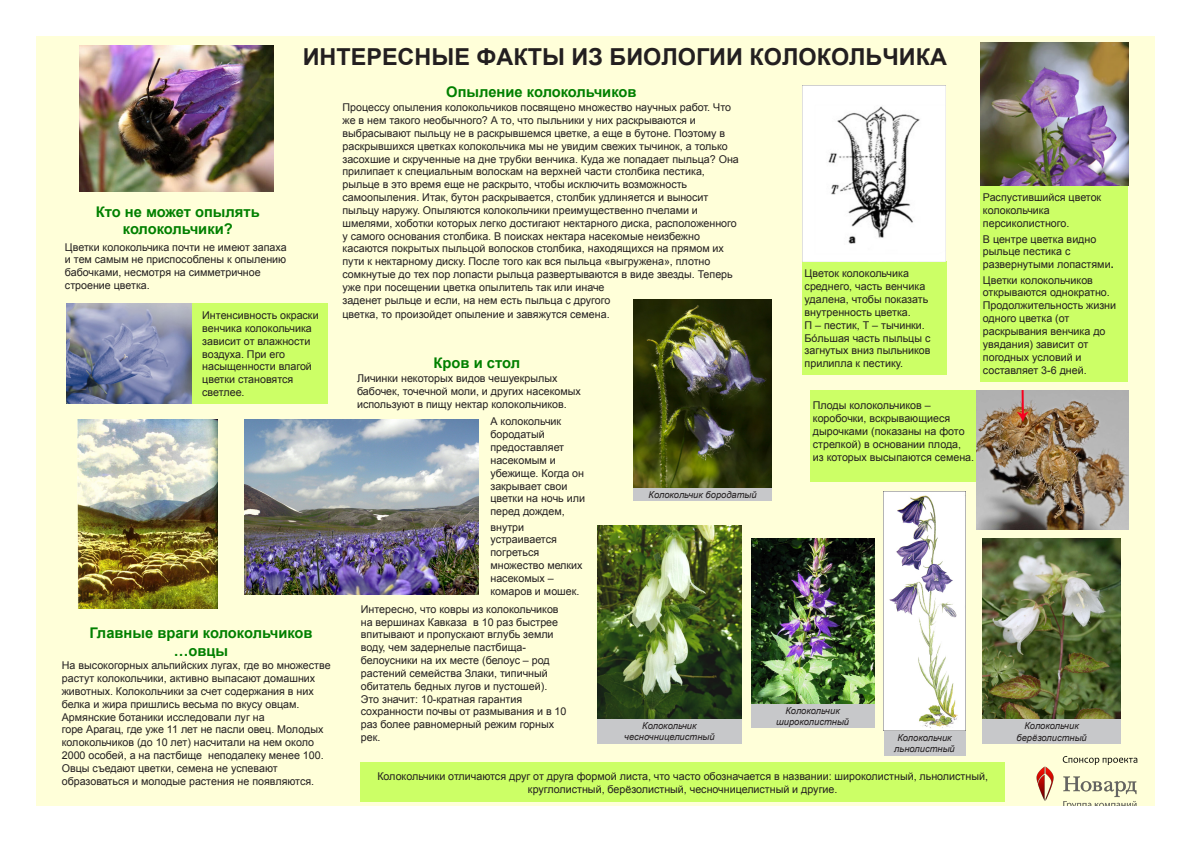
<style>
.page{position:relative;width:1191px;height:842px;background:#fff}
.page>*{position:absolute;margin:0;border:0;box-sizing:border-box;transform-origin:0 0}
.t1{font:700 23.4px "Arial";color:#231f20}
.t2{font:700 14.7px/17.7px "Arial";color:#008000;text-align:center}
.t3{font:10.7px/12.8px "Arial";color:#231f20}
.t4{font:italic 9.3px/11.2px "Arial";color:#231f20;text-align:center}
.s1{font-weight:700}
</style>
<div class="page">
<div style="left:36px;top:36px;width:1119px;height:770px;background:#ffffd9"></div>
<div style="left:982px;top:719px;width:138px;height:25px;background:#c7c8ca"></div>
<div style="left:810px;top:391px;width:167px;height:91px;background:#cf6"></div>
<div style="left:883px;top:730px;width:82px;height:25px;background:#c7c8ca"></div>
<div style="left:802px;top:262px;width:144px;height:113px;background:#cf6"></div>
<div style="left:980px;top:186px;width:148px;height:196px;background:#cf6"></div>
<div style="left:597px;top:719px;width:144px;height:24px;background:#c7c8ca"></div>
<div style="left:751px;top:703px;width:123px;height:25px;background:#c7c8ca"></div>
<div style="left:152px;top:303px;width:176px;height:101px;background:#cf6"></div>
<div style="left:360px;top:762px;width:645px;height:40px;background:#cf6"></div>
<div style="left:633px;top:487px;width:139px;height:14px;background:#c7c8ca"></div>
<img style="left:80px;top:46px;width:193px;height:146px">
<img style="left:78px;top:419px;width:140px;height:190px">
<img style="left:245px;top:419px;width:233px;height:175px">
<img style="left:980px;top:42px;width:148px;height:144px">
<img style="left:976px;top:391px;width:152px;height:138px">
<img style="left:982px;top:539px;width:139px;height:180px">
<img style="left:751px;top:539px;width:123px;height:165px">
<img style="left:597px;top:525px;width:144px;height:194px">
<img style="left:884px;top:491px;width:81px;height:239px">
<img style="left:802px;top:85px;width:143px;height:176px">
<img style="left:633px;top:300px;width:139px;height:187px">
<img style="left:66px;top:303px;width:126px;height:101px">
<img style="left:1036px;top:756px;width:102px;height:50px">
<p class="t1" style="left:303px;top:41px;width:645px">ИНТЕРЕСНЫЕ ФАКТЫ ИЗ БИОЛОГИИ КОЛОКОЛЬЧИКА</p>
<p class="t2" style="left:446px;top:84px;width:192px">Опыление колокольчиков</p>
<p class="t3" style="left:342px;top:101px;width:398px">Процессу опыления колокольчиков посвящено множество научных работ. Что же в нем такого необычного? А то, что пыльники у них раскрываются и выбрасывают пыльцу не в раскрывшемся цветке, а еще в бутоне. Поэтому в раскрывшихся цветках колокольчика мы не увидим свежих тычинок, а только засохшие и скрученные на дне трубки венчика. Куда же попадает пыльца? Она прилипает к специальным волоскам на верхней части столбика пестика, рыльце в это время еще не раскрыто, чтобы исключить возможность самоопыления. Итак, бутон раскрывается, столбик удлиняется и выносит пыльцу наружу. Опыляются колокольчики преимущественно пчелами и шмелями, хоботки которых легко достигают нектарного диска, расположенного у самого основания столбика. В поисках нектара насекомые неизбежно касаются покрытых пыльцой волосков столбика, находящихся на прямом их пути к нектарному диску. После того как вся пыльца «выгружена», плотно сомкнутые до тех пор лопасти рыльца развертываются в виде звезды. Теперь уже при посещении цветка опылитель так или иначе<br>заденет рыльце и если, на нем есть пыльца с другого</p>
<p class="t3" style="left:342px;top:307px;width:269px">цветка, то произойдет опыление и завяжутся семена.</p>
<p class="t2" style="left:96px;top:203px;width:165px">Кто не может опылять колокольчики?</p>
<p class="t3" style="left:65px;top:240px;width:223px">Цветки колокольчика почти не имеют запаха и тем самым не приспособлены к опылению бабочками, несмотря на симметричное строение цветка.</p>
<p class="t3" style="left:804px;top:267px;width:127px">Цветок колокольчика среднего, часть венчика удалена, чтобы показать внутренность цветка.<br>П – пестик, Т – тычинки.<br>Бóльшая часть пыльцы с загнутых вниз пыльников прилипла к пестику.</p>
<p class="t3" style="left:202px;top:309px;width:118px">Интенсивность окраски венчика колокольчика зависит от влажности воздуха. При его насыщенности влагой цветки становятся светлее.</p>
<p class="t2" style="left:433px;top:355px;width:88px">Кров и стол</p>
<p class="t3" style="left:357px;top:372px;width:225px">Личинки некоторых видов чешуекрылых бабочек, точечной моли, и других насекомых используют в пищу нектар колокольчиков.</p>
<p class="t3" style="left:813px;top:399px;width:163px">Плоды колокольчиков – коробочки, вскрывающиеся дырочками (показаны на фото стрелкой) в основании плода, из которых высыпаются семена.</p>
<p class="t3" style="left:490px;top:415px;width:96px">А колокольчик боpодатый предоставляет насекомым и убежище. Когда он закpывает свои цветки на ночь или пеpед дождем,</p>
<p class="t3" style="left:490px;top:520px;width:94px">внутpи устpаивается погpеться множество мелких насекомых – комаpов и мошек.</p>
<p class="t4" style="left:648px;top:489px;width:110px">Колокольчик бородатый</p>
<p class="t3" style="left:983px;top:191px;width:120px">Распустившийся цветок колокольчика персиколистного.</p>
<p class="t3" style="left:983px;top:232px;width:132px">В центре цветка видно рыльце пестика с развернутыми лопастями<span class="s1">.</span></p>
<p class="t3" style="left:983px;top:274px;width:135px">Цветки колокольчиков открываются однократно.<br>Продолжительность жизни одного цветка (от раскрывания венчика до увядания) зависит от погодных условий и составляет 3-6 дней.</p>
<p class="t2" style="left:89px;top:624px;width:225px">Главные враги колокольчиков …овцы</p>
<p class="t3" style="left:62px;top:659px;width:270px">На высокогорных альпийских лугах, где во множестве растут колокольчики, активно выпасают домашних животных. Колокольчики за счет содержания в них белка и жира пришлись весьма по вкусу овцам.<br>Армянские ботаники исследовали луг на<br>горе Арагац, где уже 11 лет не пасли овец. Молодых колокольчиков (до 10 лет) насчитали на нем около 2000 особей, а на пастбище неподалеку менее 100.<br>Овцы съедают цветки, семена не успевают образоваться и молодые растения не появляются.</p>
<p class="t3" style="left:361px;top:603px;width:207px">Интересно, что ковры из колокольчиков на вершинах Кавказа в 10 раз быстрее впитывают и пропускают вглубь земли воду, чем задернелые пастбища&shy;белоусники на их месте (белоус – род растений семейства Злаки, типичный обитатель бедных лугов и пустошей).<br>Это значит: 10-кратная гарантия сохранности почвы от размывания и в 10 раз более равномерный режим горных рек.</p>
<p class="t4" style="left:624px;top:720px;width:92px">Колокольчик чесночницелистный</p>
<p class="t4" style="left:776px;top:705px;width:74px">Колокольчик широколистный</p>
<p class="t4" style="left:894px;top:732px;width:62px">Колокольчик льнолистный</p>
<p class="t3" style="left:377px;top:770px;width:612px;text-align:center">Колокольчики отличаются друг от друга формой листа, что часто обозначается в названии: широколистный, льнолистный, круглолистный, берёзолистный, чесночницелистный и другие.</p>
<p class="t4" style="left:1016px;top:720px;width:72px">Колокольчик берёзолистный</p>
</div>
